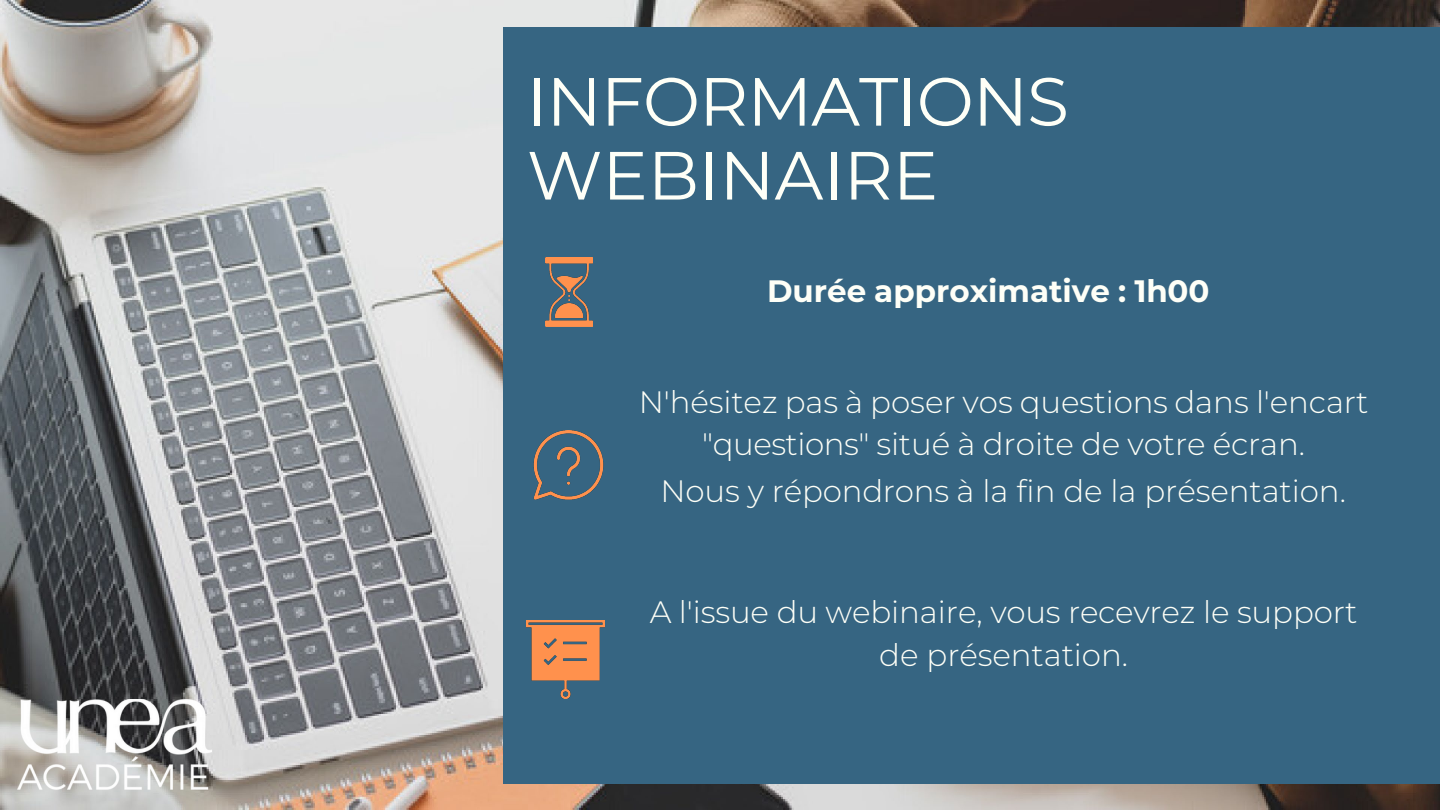
<style>
.page{position:relative;width:1440px;height:810px;background:#fff}
.page>*{position:absolute;margin:0;border:0;box-sizing:border-box;transform-origin:0 0}
.t1{font:68px/73.9px "Montserrat";letter-spacing:-.015em;color:#fefff7}
.t2{font:300 31px/42.7px "Montserrat";letter-spacing:-.005em;color:#fefff7;text-align:center}
.t3{font:700 31px "Montserrat";color:#fefff7}
</style>
<div class="page">
<img style="left:0;top:0;width:1440px;height:810px">
<div style="left:503px;top:27px;width:937px;height:756px;background:#366582"></div>
<img style="left:545px;top:257px;width:48px;height:69px">
<img style="left:533px;top:431px;width:71px;height:69px">
<img style="left:18px;top:699px;width:194px;height:100px">
<img style="left:527px;top:621px;width:78px;height:78px">
<h2 class="t1" style="left:527px;top:62px;width:544px">INFORMATIONS<br>WEBINAIRE</h2>
<p class="t3" style="left:767px;top:269px;width:444px">Durée approximative : 1h00</p>
<p class="t2" style="left:639px;top:379px;width:731px">N'hésitez pas à poser vos questions dans l'encart "questions" situé à droite de votre écran.</p>
<p class="t2" style="left:661px;top:469px;width:687px">Nous y répondrons à la fin de la présentation.</p>
<p class="t2" style="left:650px;top:589px;width:709px">A l'issue du webinaire, vous recevrez le support de présentation.</p>
</div>
